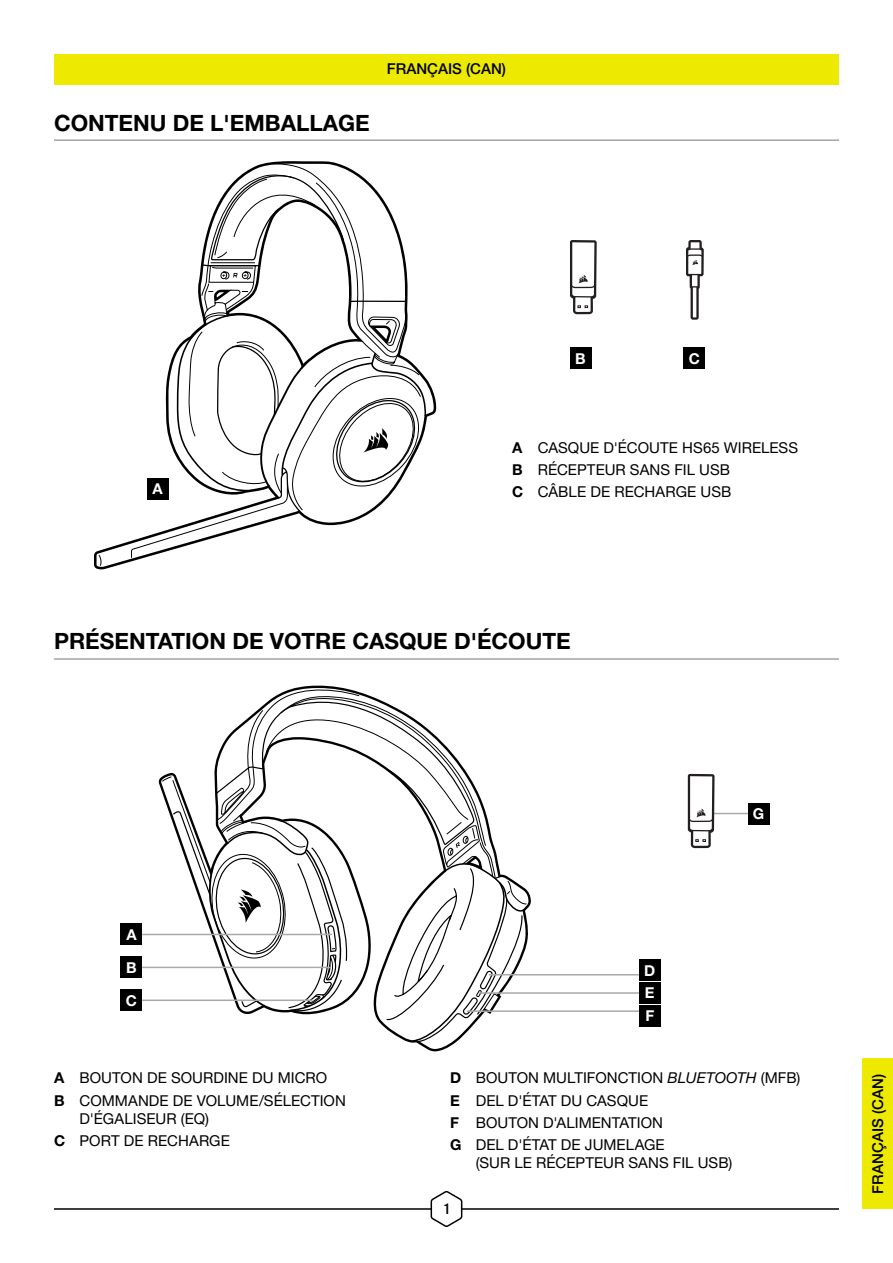
<style>
.page{position:relative;width:893px;height:1263px;background:#fff}
.page>*{position:absolute;margin:0;border:0;box-sizing:border-box;transform-origin:0 0}
.t1{font:700 22.5px "Helvetica Neue LT Pro";color:#000}
.t2{font:15px/22.2px "Helvetica Neue LT Pro";color:#000}
.t3{font:500 15px "Helvetica Neue LT Pro";color:#000}
.t4{font:700 15px/22.6px "Helvetica Neue LT Pro";color:#fff;text-align:justify}
.t5{font:15px "Bebas Neue Pro Sm E Bd";color:#000}
.s1{font-weight:700}
.s2{font-style:italic}
</style>
<div class="page">
<div style="left:54px;top:54px;width:785px;height:30px;background:#eee900"></div>
<hr style="left:54px;top:1208px;width:785px;height:2px;background:#000">
<div style="left:863px;top:1059px;width:30px;height:150px;background:#eee900"></div>
<svg style="left:430px;top:1191px;width:33px;height:36px"></svg>
<svg style="left:161px;top:689px;width:367px;height:353px"></svg>
<hr style="left:142px;top:934px;width:190px;height:1px;background:#a7a9ac">
<hr style="left:142px;top:967px;width:189px;height:1px;background:#a7a9ac">
<hr style="left:479px;top:992px;width:160px;height:2px;background:#a7a9ac">
<hr style="left:467px;top:1010px;width:172px;height:2px;background:#a7a9ac">
<hr style="left:489px;top:974px;width:150px;height:1px;background:#a7a9ac">
<hr style="left:706px;top:813px;width:42px;height:1px;background:#a7a9ac">
<hr style="left:142px;top:999px;width:170px;height:2px;background:#a7a9ac">
<svg style="left:688px;top:774px;width:27px;height:74px"></svg>
<svg style="left:570px;top:240px;width:27px;height:74px"></svg>
<svg style="left:686px;top:240px;width:18px;height:80px"></svg>
<svg style="left:98px;top:373px;width:272px;height:194px"></svg>
<svg style="left:176px;top:163px;width:251px;height:350px"></svg>
<hr style="left:54px;top:139px;width:785px;height:2px;background:#a4a3a3">
<div style="left:147px;top:478px;width:21px;height:22px;background:#000"></div>
<div style="left:570px;top:348px;width:21px;height:21px;background:#000"></div>
<div style="left:684px;top:348px;width:21px;height:21px;background:#000"></div>
<hr style="left:54px;top:658px;width:785px;height:2px;background:#a4a3a3">
<div style="left:121px;top:957px;width:21px;height:21px;background:#000"></div>
<div style="left:121px;top:924px;width:21px;height:21px;background:#000"></div>
<div style="left:121px;top:990px;width:21px;height:21px;background:#000"></div>
<div style="left:639px;top:960px;width:21px;height:21px;background:#000"></div>
<div style="left:639px;top:982px;width:21px;height:22px;background:#000"></div>
<div style="left:639px;top:1005px;width:21px;height:21px;background:#000"></div>
<div style="left:748px;top:803px;width:21px;height:21px;background:#000"></div>
<h1 class="t1" style="left:54px;top:108px;width:317px">CONTENU DE L'EMBALLAGE</h1>
<p class="t3" style="left:387px;top:60px;width:121px">FRANÇAIS (CAN)</p>
<p class="t4" style="left:153px;top:477px;width:12px">A</p>
<p class="t4" style="left:575px;top:346px;width:12px">B</p>
<p class="t4" style="left:689px;top:346px;width:13px">C</p>
<p class="t2" style="left:512px;top:436px;width:287px"><span class="s1">A</span> CASQUE D'ÉCOUTE HS65 WIRELESS<br><span class="s1">B</span> RÉCEPTEUR SANS FIL USB<br><span class="s1">C</span> CÂBLE DE RECHARGE USB</p>
<h1 class="t1" style="left:54px;top:627px;width:518px">PRÉSENTATION DE VOTRE CASQUE D'ÉCOUTE</h1>
<p class="t4" style="left:126px;top:923px;width:12px">A</p>
<p class="t4" style="left:126px;top:956px;width:12px">B</p>
<p class="t4" style="left:126px;top:988px;width:13px">C</p>
<p class="t4" style="left:644px;top:959px;width:13px">D E F</p>
<p class="t4" style="left:753px;top:802px;width:13px">G</p>
<p class="t2" style="left:54px;top:1066px;width:293px"><span class="s1">A</span> BOUTON DE SOURDINE DU MICRO<br><span class="s1">B</span> COMMANDE DE VOLUME/SÉLECTION</p>
<p class="t2" style="left:54px;top:1107px;width:177px;text-align:center">D'ÉGALISEUR (EQ)<br><span class="s1">C</span> PORT DE RECHARGE</p>
<p class="t2" style="left:450px;top:1066px;width:352px"><span class="s1">D</span> BOUTON MULTIFONCTION <span class="s2">BLUETOOTH</span> (MFB)<br><span class="s1">E</span> DEL D'ÉTAT DU CASQUE<br><span class="s1">F</span> BOUTON D'ALIMENTATION<br><span class="s1">G</span> DEL D'ÉTAT DE JUMELAGE</p>
<p class="t2" style="left:476px;top:1151px;width:258px">(SUR LE RÉCEPTEUR SANS FIL USB)</p>
<p class="t5" style="left:443px;top:1200px;width:8px">1</p>
<p class="t3" style="left:869px;top:1193px;width:121px;rotate:-90deg">FRANÇAIS (CAN)</p>
</div>
